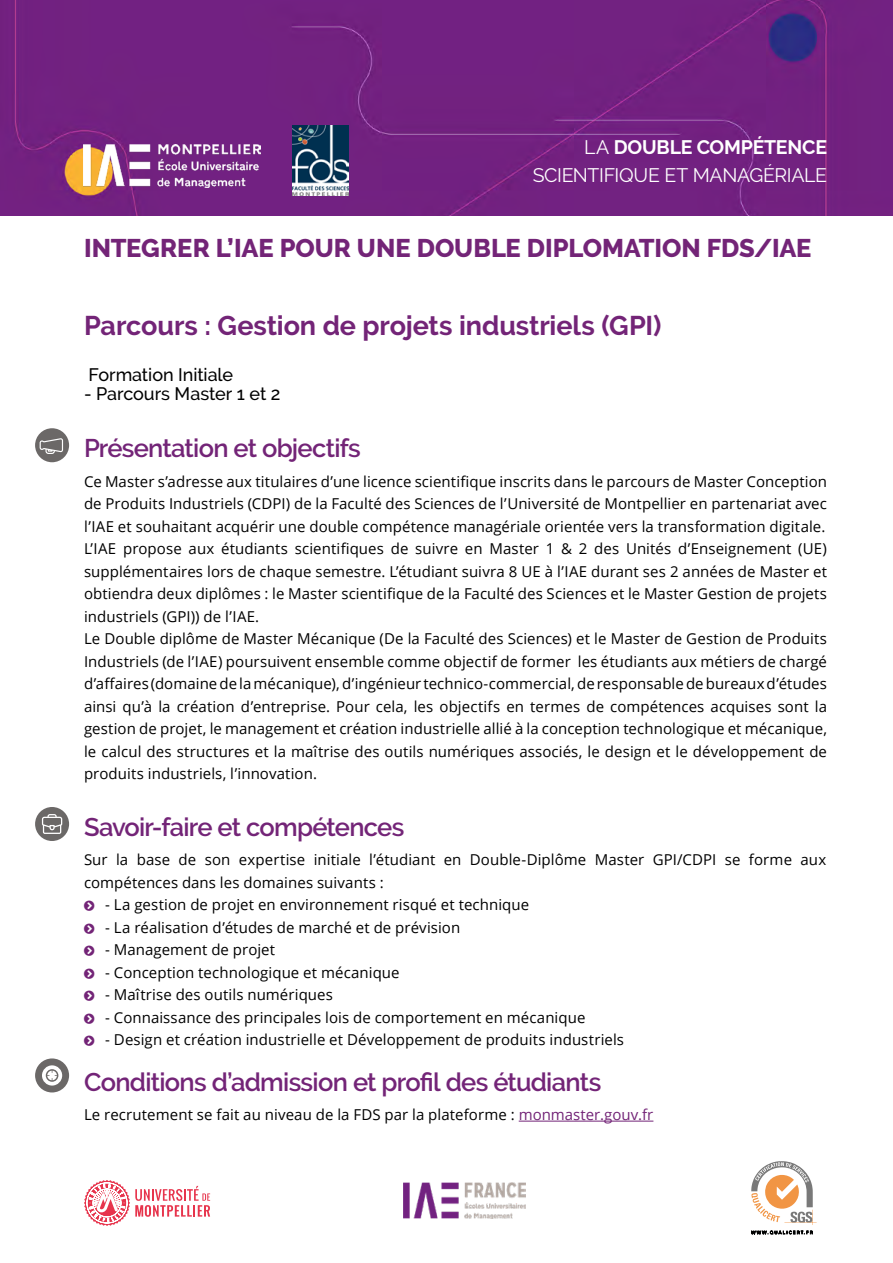
<style>
.page{position:relative;width:893px;height:1263px;background:#fff}
.page>*{position:absolute;margin:0;border:0;box-sizing:border-box;transform-origin:0 0}
.H2_SOUS_TITRE{font:700 27px "Raleway";letter-spacing:-.005em;color:#732477}
.H4_ONGLET_G{font:600 25.5px "Raleway";letter-spacing:-.03em;color:#732477}
.H2_SOUS_TITRE-2{font:800 25.5px "Raleway";letter-spacing:-.005em;color:#732477}
.H4_ONGLET_D{font:19.5px/28.5px "Raleway";letter-spacing:-.02em;color:#fff;text-align:right}
.H2_SOUS_TITRE-3{font:500 18px "Raleway";letter-spacing:-.005em;color:#000}
.Paragraph{font:15px/22.5px "Open Sans";letter-spacing:.005em;color:#000;text-align:justify}
.s1{font-weight:700}
.s2{color:#732477}
</style>
<div class="page">
<div style="left:0;top:0;width:893px;height:215px;background:#722181"></div>
<svg style="left:35px;top:428px;width:34px;height:34px"></svg>
<svg style="left:40px;top:438px;width:23px;height:16px"></svg>
<svg style="left:35px;top:807px;width:34px;height:34px"></svg>
<svg style="left:42px;top:814px;width:20px;height:20px"></svg>
<svg style="left:84px;top:1180px;width:126px;height:46px"></svg>
<img style="left:404px;top:1183px;width:121px;height:35px">
<svg style="left:751px;top:1231px;width:61px;height:3px"></svg>
<svg style="left:751px;top:1161px;width:66px;height:64px"></svg>
<svg style="left:35px;top:1058px;width:34px;height:34px"></svg>
<svg style="left:42px;top:1065px;width:20px;height:20px"></svg>
<img style="left:84px;top:144px;width:177px;height:44px">
<hr style="left:519px;top:1121px;width:134px;height:1px;background:#732477">
<img style="left:292px;top:126px;width:57px;height:69px">
<p class="H4_ONGLET_D" style="left:533px;top:132px;width:296px">LA <span class="s1">DOUBLE COMPÉTENCE<br></span>SCIENTIFIQUE ET MANAGÉRIALE</p>
<p class="H2_SOUS_TITRE-2" style="left:84px;top:233px;width:729px">INTEGRER L’IAE POUR UNE DOUBLE DIPLOMATION FDS/IAE</p>
<p class="H2_SOUS_TITRE" style="left:84px;top:310px;width:579px">Parcours : Gestion de projets industriels (GPI)</p>
<p class="H2_SOUS_TITRE-3" style="left:89px;top:364px;width:146px">Formation Initiale</p>
<p class="H2_SOUS_TITRE-3" style="left:84px;top:384px;width:198px">- Parcours Master 1 et 2</p>
<p class="H4_ONGLET_G" style="left:84px;top:434px;width:278px">Présentation et objectifs</p>
<p class="Paragraph" style="left:84px;top:469px;width:744px">Ce Master s’adresse aux titulaires d’une licence scientifique inscrits dans le parcours de Master Conception de Produits Industriels (CDPI) de la Faculté des Sciences de l’Université de Montpellier en partenariat avec l’IAE et souhaitant acquérir une double compétence managériale orientée vers la transformation digitale.</p>
<p class="Paragraph" style="left:84px;top:537px;width:744px">L’IAE propose aux étudiants scientifiques de suivre en Master 1 &amp; 2 des Unités d’Enseignement (UE) supplémentaires lors de chaque semestre. L’étudiant suivra 8 UE à l’IAE durant ses 2 années de Master et obtiendra deux diplômes : le Master scientifique de la Faculté des Sciences et le Master Gestion de projets industriels (GPI)) de l’IAE.</p>
<p class="Paragraph" style="left:84px;top:627px;width:744px">Le Double diplôme de Master Mécanique (De la Faculté des Sciences) et le Master de Gestion de Produits Industriels (de l’IAE) poursuivent ensemble comme objectif de former les étudiants aux métiers de chargé d’affaires (domaine de la mécanique), d’ingénieur technico-commercial, de responsable de bureaux d’études ainsi qu’à la création d’entreprise. Pour cela, les objectifs en termes de compétences acquises sont la gestion de projet, le management et création industrielle allié à la conception technologique et mécanique, le calcul des structures et la maîtrise des outils numériques associés, le design et le développement de produits industriels, l’innovation.</p>
<p class="H4_ONGLET_G" style="left:84px;top:812px;width:322px">Savoir-faire et compétences</p>
<p class="Paragraph" style="left:84px;top:848px;width:744px">Sur la base de son expertise initiale l’étudiant en Double-Diplôme Master GPI/CDPI se forme aux compétences dans les domaines suivants :</p>
<p class="Paragraph" style="left:105px;top:893px;width:425px">- La gestion de projet en environnement risqué et technique</p>
<p class="Paragraph" style="left:105px;top:916px;width:357px">- La réalisation d’études de marché et de prévision</p>
<p class="Paragraph" style="left:105px;top:938px;width:171px">- Management de projet</p>
<p class="Paragraph" style="left:105px;top:961px;width:296px">- Conception technologique et mécanique</p>
<p class="Paragraph" style="left:105px;top:983px;width:229px">- Maîtrise des outils numériques</p>
<p class="Paragraph" style="left:105px;top:1006px;width:482px">- Connaissance des principales lois de comportement en mécanique</p>
<p class="Paragraph" style="left:105px;top:1028px;width:520px">- Design et création industrielle et Développement de produits industriels</p>
<p class="H4_ONGLET_G" style="left:84px;top:1067px;width:519px">Conditions d’admission et profil des étudiants</p>
<p class="Paragraph" style="left:84px;top:1103px;width:571px">Le recrutement se fait au niveau de la FDS par la plateforme : <span class="s2">monmaster.gouv.fr</span></p>
</div>
